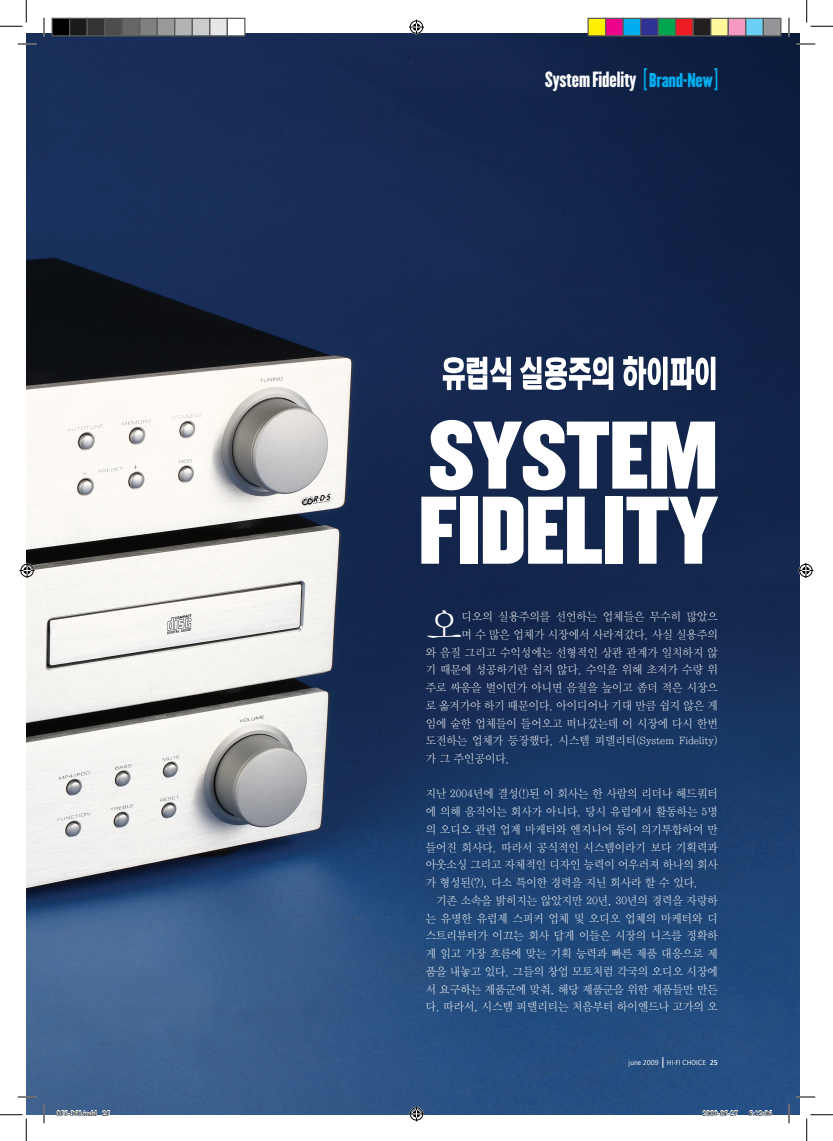
<style>
.page{position:relative;width:833px;height:1141px;background:#fff}
.page>*{position:absolute;margin:0;border:0;box-sizing:border-box;transform-origin:0 0}
.t1{font:83.75px/75px "Champion HTF Middleweight";letter-spacing:-.01em;color:#fff}
.t2{font:39.75px "YDIY Mj O110 KSCPC EUC H";color:#fff;scale:.95 1}
.t3{font:19.25px "Champion HTF Lightweight";letter-spacing:-.01em;color:#fff;scale:.91 1}
.t4{font:11.5px/17.8px "YDIY Mj O110 KSCPC EUC H";letter-spacing:-.05em;color:#fff;text-align:justify;scale:.95 1}
.t5{font:7.5px "Times";color:#000}
.t6{font:7.5px "Foundry Journal";color:#fff}
.s1{font-family:"Champion HTF Bantamweight";color:#00aeef}
.s2{font-size:17.5px;color:#00aeef}
.s3{font-weight:500}
</style>
<div class="page">
<img style="left:26px;top:33px;width:773px;height:1081px">
<svg style="left:442px;top:356px;width:273px;height:34px"></svg>
<svg style="left:18px;top:43px;width:18px;height:2px"></svg>
<svg style="left:796px;top:43px;width:18px;height:2px"></svg>
<svg style="left:18px;top:1096px;width:18px;height:1px"></svg>
<svg style="left:796px;top:1096px;width:18px;height:1px"></svg>
<svg style="left:43px;top:18px;width:2px;height:18px"></svg>
<svg style="left:43px;top:1104px;width:2px;height:19px"></svg>
<svg style="left:787px;top:18px;width:2px;height:18px"></svg>
<svg style="left:787px;top:1104px;width:2px;height:19px"></svg>
<svg style="left:0;top:0;width:27px;height:27px"></svg>
<svg style="left:0;top:1114px;width:27px;height:26px"></svg>
<svg style="left:806px;top:0;width:26px;height:27px"></svg>
<svg style="left:806px;top:1114px;width:26px;height:26px"></svg>
<svg style="left:409px;top:20px;width:15px;height:15px"></svg>
<svg style="left:409px;top:1106px;width:15px;height:15px"></svg>
<svg style="left:20px;top:563px;width:15px;height:15px"></svg>
<svg style="left:797px;top:563px;width:15px;height:15px"></svg>
<div style="left:52px;top:18px;width:18px;height:18px;background:#000"></div>
<div style="left:51px;top:18px;width:19px;height:18px;border:1px solid #595959"></div>
<div style="left:70px;top:18px;width:17px;height:18px;background:#1a1a1a"></div>
<div style="left:69px;top:18px;width:19px;height:18px;border:1px solid #595959"></div>
<div style="left:87px;top:18px;width:18px;height:18px;background:#333"></div>
<div style="left:86px;top:18px;width:19px;height:18px;border:1px solid #595959"></div>
<div style="left:105px;top:18px;width:17px;height:18px;background:#4d4d4d"></div>
<div style="left:104px;top:18px;width:19px;height:18px;border:1px solid #595959"></div>
<div style="left:122px;top:18px;width:18px;height:18px;background:#666"></div>
<div style="left:121px;top:18px;width:19px;height:18px;border:1px solid #595959"></div>
<div style="left:140px;top:18px;width:17px;height:18px;background:#808080"></div>
<div style="left:139px;top:18px;width:19px;height:18px;border:1px solid #595959"></div>
<div style="left:157px;top:18px;width:18px;height:18px;background:#999"></div>
<div style="left:156px;top:18px;width:19px;height:18px;border:1px solid #595959"></div>
<div style="left:175px;top:18px;width:17px;height:18px;background:#b3b3b3"></div>
<div style="left:174px;top:18px;width:19px;height:18px;border:1px solid #595959"></div>
<div style="left:192px;top:18px;width:18px;height:18px;background:#ccc"></div>
<div style="left:191px;top:18px;width:19px;height:18px;border:1px solid #595959"></div>
<div style="left:210px;top:18px;width:17px;height:18px;background:#e6e6e6"></div>
<div style="left:209px;top:18px;width:19px;height:18px;border:1px solid #595959"></div>
<div style="left:227px;top:18px;width:18px;height:18px;background:#fff"></div>
<div style="left:226px;top:18px;width:19px;height:18px;border:1px solid #595959"></div>
<div style="left:587px;top:18px;width:18px;height:18px;background:#fff101"></div>
<div style="left:587px;top:18px;width:19px;height:18px;border:1px solid #595959"></div>
<div style="left:605px;top:18px;width:17px;height:18px;background:#ed028c"></div>
<div style="left:604px;top:18px;width:19px;height:18px;border:1px solid #595959"></div>
<div style="left:622px;top:18px;width:18px;height:18px;background:#00aeef"></div>
<div style="left:622px;top:18px;width:19px;height:18px;border:1px solid #595959"></div>
<div style="left:640px;top:18px;width:17px;height:18px;background:#2e3092"></div>
<div style="left:639px;top:18px;width:19px;height:18px;border:1px solid #595959"></div>
<div style="left:657px;top:18px;width:18px;height:18px;background:#00a54f"></div>
<div style="left:657px;top:18px;width:19px;height:18px;border:1px solid #595959"></div>
<div style="left:675px;top:18px;width:17px;height:18px;background:#ee1d23"></div>
<div style="left:674px;top:18px;width:19px;height:18px;border:1px solid #595959"></div>
<div style="left:692px;top:18px;width:18px;height:18px;background:#231f20"></div>
<div style="left:692px;top:18px;width:19px;height:18px;border:1px solid #595959"></div>
<div style="left:710px;top:18px;width:17px;height:18px;background:#fff79a"></div>
<div style="left:709px;top:18px;width:19px;height:18px;border:1px solid #595959"></div>
<div style="left:727px;top:18px;width:18px;height:18px;background:#f499c2"></div>
<div style="left:727px;top:18px;width:19px;height:18px;border:1px solid #595959"></div>
<div style="left:745px;top:18px;width:17px;height:18px;background:#6bcff6"></div>
<div style="left:744px;top:18px;width:19px;height:18px;border:1px solid #595959"></div>
<div style="left:762px;top:18px;width:18px;height:18px;background:#939598"></div>
<div style="left:762px;top:18px;width:19px;height:18px;border:1px solid #595959"></div>
<svg style="left:56px;top:1109px;width:54px;height:6px"></svg>
<svg style="left:701px;top:1108px;width:70px;height:7px"></svg>
<h3 class="t3" style="left:545px;top:66px;width:191px">System Fidelity <span class="s1">[</span> <span class="s2">Brand-New</span> <span class="s1">]</span></h3>
<h1 class="t1" style="left:418px;top:422px;width:301px">SYSTEM<br>FIDELITY</h1>
<h2 class="t2" style="left:425px;top:606px;width:41px">오</h2>
<p class="t4" style="left:461px;top:608px;width:271px">디오의 실용주의를 선언하는 업체들은 무수히 많았으</p>
<p class="t4" style="left:461px;top:626px;width:271px">며 수 많은 업체가 시장에서 사라져갔다. 사실 실용주의</p>
<p class="t4" style="left:425px;top:643px;width:309px">와 음질 그리고 수익성에는 선형적인 상관 관계가 일치하지 않</p>
<p class="t4" style="left:425px;top:661px;width:309px">기 때문에 성공하기란 쉽지 않다. 수익을 위해 초저가 수량 위</p>
<p class="t4" style="left:425px;top:679px;width:309px">주로 싸움을 벌이던가 아니면 음질을 높이고 좀더 적은 시장으</p>
<p class="t4" style="left:425px;top:697px;width:309px">로 옮겨가야 하기 때문이다. 아이디어나 기대 만큼 쉽지 않은 게</p>
<p class="t4" style="left:425px;top:714px;width:309px">임에 숱한 업체들이 들어오고 떠나갔는데 이 시장에 다시 한번</p>
<p class="t4" style="left:425px;top:732px;width:309px">도전하는 업체가 등장했다. 시스템 피델리티(System Fidelity)</p>
<p class="t4" style="left:425px;top:750px;width:90px">가 그 주인공이다.</p>
<p class="t4" style="left:425px;top:785px;width:309px">지난 2004년에 결성(!)된 이 회사는 한 사람의 리더나 헤드쿼터 에 의해 움직이는 회사가 아니다. 당시 유럽에서 활동하는 5명 의 오디오 관련 업계 마케터와 엔지니어 등이 의기투합하여 만 들어진 회사다. 따라서 공식적인 시스템이라기 보다 기획력과 아웃소싱 그리고 자체적인 디자인 능력이 어우러져 하나의 회사 가 형성된(?), 다소 특이한 경력을 지닌 회사라 할 수 있다.</p>
<p class="t4" style="left:425px;top:891px;width:309px;text-indent:11px">기존 소속을 밝히지는 않았지만 20년, 30년의 경력을 자랑하 는 유명한 유럽제 스피커 업체 및 오디오 업체의 마케터와 디 스트리뷰터가 이끄는 회사 답게 이들은 시장의 니즈를 정확하 게 읽고 가장 흐름에 맞는 기획 능력과 빠른 제품 대응으로 제 품을 내놓고 있다. 그들의 창업 모토처럼 각국의 오디오 시장에 서 요구하는 제품군에 맞춰, 해당 제품군을 위한 제품들만 만든 다. 따라서, 시스템 피델리티는 처음부터 하이엔드나 고가의 오</p>
<p class="t6" style="left:628px;top:1058px;width:91px">JUNE 2009 HI-FI CHOICE <span class="s3">25</span></p>
<p class="t5" style="left:56px;top:1108px;width:55px">058-060.indd 25</p>
<p class="t5" style="left:702px;top:1108px;width:36px">2009-05-27</p>
<p class="t5" style="left:748px;top:1108px;width:24px">5:12:06</p>
</div>
